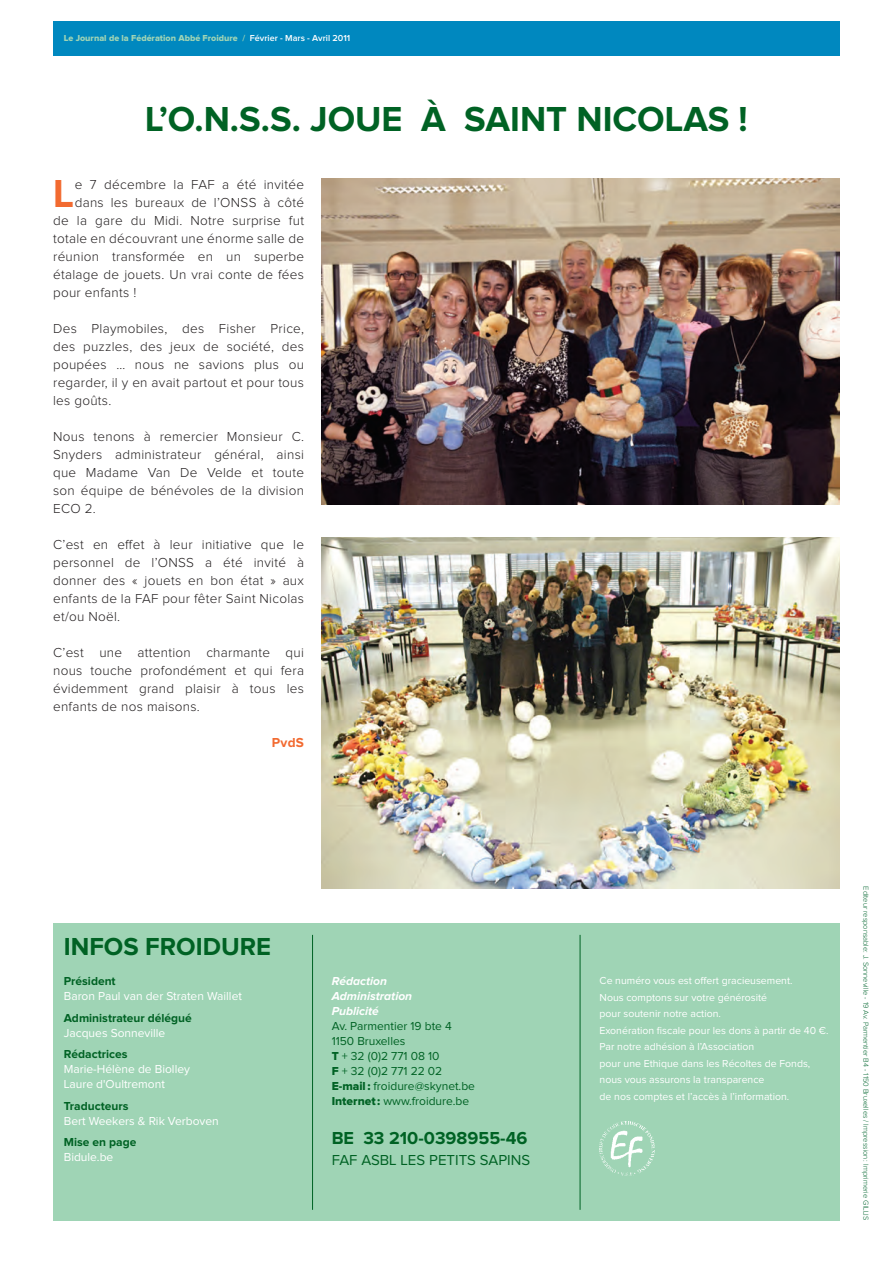
<style>
.page{position:relative;width:893px;height:1263px;background:#fff}
.page>*{position:absolute;margin:0;border:0;box-sizing:border-box;transform-origin:0 0}
.t1{font:700 40.5px "Proxima Nova";color:#f26a30}
.t2{font:700 36px "Proxima Nova";color:#006224}
.t3{font:700 25.5px "Proxima Nova";color:#006224}
.t4{font:700 18px "Proxima Nova";color:#006224}
.t5{font:15px "Proxima Nova";color:#006224}
.t6{font:300 13.5px/18px "Proxima Nova";letter-spacing:.02em;color:#231f20;text-align:justify}
.t7{font:700 13.5px "Proxima Nova";color:#f26a30}
.t8{font:12px "Proxima Nova";color:#fff}
.t9{font:12px "Proxima Nova";color:#006224}
.t10{font:700 12px "Proxima Nova";color:#006224}
.t11{font:italic 700 12px "Proxima Nova";color:#fff}
.t12{font:10.5px/16.5px "Proxima Nova";color:#fff}
.t13{font:9px "Proxima Nova Extrabld";color:#9fd4b5}
.t14{font:300 7.5px "Proxima Nova";color:#00652e}
.s1{font-family:"Proxima Nova";font-weight:600}
.s2{font-family:"Proxima Nova";font-weight:600;color:#fff}
.s3{font-family:"Proxima Nova Extrabld"}
</style>
<div class="page">
<div style="left:53px;top:923px;width:787px;height:297px;background:#9fd4b5"></div>
<img style="left:600px;top:1121px;width:54px;height:55px">
<hr style="left:312px;top:935px;width:1px;height:275px;background:#006224">
<hr style="left:580px;top:935px;width:1px;height:275px;background:#006224">
<div style="left:53px;top:21px;width:787px;height:34px;background:#0088bf"></div>
<img style="left:321px;top:538px;width:519px;height:351px">
<img style="left:321px;top:179px;width:519px;height:326px">
<p class="t13" style="left:64px;top:33px;width:288px">Le Journal de la Fédération Abbé Froidure <span class="s1">/</span> <span class="s2">Février - Mars - Avril 2011</span></p>
<p class="t2" style="left:145px;top:98px;width:604px">L’O.N.S.S. JOUE À SAINT NICOLAS !</p>
<p class="t1" style="left:53px;top:171px;width:22px">L</p>
<p class="t6" style="left:75px;top:176px;width:231px">e 7 décembre la FAF a été invitée</p>
<p class="t6" style="left:75px;top:194px;width:231px">dans les bureaux de l’ONSS à côté</p>
<p class="t6" style="left:53px;top:212px;width:252px">de la gare du Midi. Notre surprise fut</p>
<p class="t6" style="left:53px;top:230px;width:252px">totale en découvrant une énorme salle de</p>
<p class="t6" style="left:53px;top:248px;width:252px">réunion transformée en un superbe</p>
<p class="t6" style="left:53px;top:266px;width:252px">étalage de jouets. Un vrai conte de fées</p>
<p class="t6" style="left:53px;top:284px;width:85px">pour enfants !</p>
<p class="t6" style="left:53px;top:320px;width:252px">Des Playmobiles, des Fisher Price, des puzzles, des jeux de société, des poupées … nous ne savions plus ou regarder, il y en avait partout et pour tous les goûts.</p>
<p class="t6" style="left:53px;top:428px;width:252px">Nous tenons à remercier Monsieur C.<br>Snyders administrateur général, ainsi que Madame Van De Velde et toute son équipe de bénévoles de la division ECO 2.</p>
<p class="t6" style="left:53px;top:536px;width:252px">C’est en effet à leur initiative que le personnel de l’ONSS a été invité à donner des « jouets en bon état » aux enfants de la FAF pour fêter Saint Nicolas et/ou Noël.</p>
<p class="t6" style="left:53px;top:644px;width:252px">C’est une attention charmante qui nous touche profondément et qui fera évidemment grand plaisir à tous les enfants de nos maisons.</p>
<p class="t7" style="left:272px;top:735px;width:34px">PvdS</p>
<p class="t3" style="left:64px;top:932px;width:209px">INFOS FROIDURE</p>
<p class="t10" style="left:64px;top:974px;width:53px">Président</p>
<p class="t8" style="left:64px;top:990px;width:180px">Baron Paul van der Straten Waillet</p>
<p class="t10" style="left:64px;top:1011px;width:130px">Administrateur délégué</p>
<p class="t8" style="left:64px;top:1026px;width:103px">Jacques Sonneville</p>
<p class="t10" style="left:64px;top:1047px;width:65px">Rédactrices</p>
<p class="t8" style="left:64px;top:1062px;width:128px">Marie-Hélène de Biolley</p>
<p class="t8" style="left:64px;top:1077px;width:103px">Laure d'Oultremont</p>
<p class="t10" style="left:64px;top:1099px;width:66px">Traducteurs</p>
<p class="t8" style="left:64px;top:1114px;width:157px">Bert Weekers &amp; Rik Verboven</p>
<p class="t10" style="left:64px;top:1135px;width:74px">Mise en page</p>
<p class="t8" style="left:64px;top:1150px;width:51px">Bidule.be</p>
<p class="t11" style="left:332px;top:974px;width:57px">Rédaction</p>
<p class="t11" style="left:332px;top:989px;width:82px">Administration</p>
<p class="t11" style="left:332px;top:1004px;width:49px">Publicité</p>
<p class="t9" style="left:332px;top:1020px;width:122px">Av. Parmentier 19 bte 4</p>
<p class="t9" style="left:332px;top:1035px;width:75px">1150 Bruxelles</p>
<p class="t9" style="left:332px;top:1050px;width:109px"><span class="s3">T</span> + 32 (0)2 771 08 10</p>
<p class="t9" style="left:332px;top:1065px;width:112px"><span class="s3">F</span> + 32 (0)2 771 22 02</p>
<p class="t9" style="left:332px;top:1080px;width:145px"><span class="s3">E-mail:</span> froidure@skynet.be</p>
<p class="t9" style="left:332px;top:1095px;width:139px"><span class="s3">Internet:</span> www.froidure.be</p>
<p class="t4" style="left:332px;top:1128px;width:197px">BE 33 210-0398955-46</p>
<p class="t5" style="left:332px;top:1152px;width:200px">FAF ASBL LES PETITS SAPINS</p>
<p class="t12" style="left:600px;top:973px;width:194px">Ce numéro vous est offert gracieusement.</p>
<p class="t12" style="left:600px;top:989px;width:169px">Nous comptons sur votre générosité</p>
<p class="t12" style="left:600px;top:1006px;width:230px">pour soutenir notre action.<br>Exonération fiscale pour les dons à partir de 40 €.<br>Par notre adhésion à l’Association</p>
<p class="t12" style="left:600px;top:1055px;width:212px">pour une Ethique dans les Récoltes de Fonds, nous vous assurons la transparence<br>de nos comptes et l’accès à l’information.</p>
<p class="t14" style="left:870px;top:886px;width:336px;rotate:90deg">Editeur responsable: J. Sonneville - 19 Av. Parmentier B4 - 1150 Bruxelles / Impression: Imprimerie GILLIS</p>
</div>
